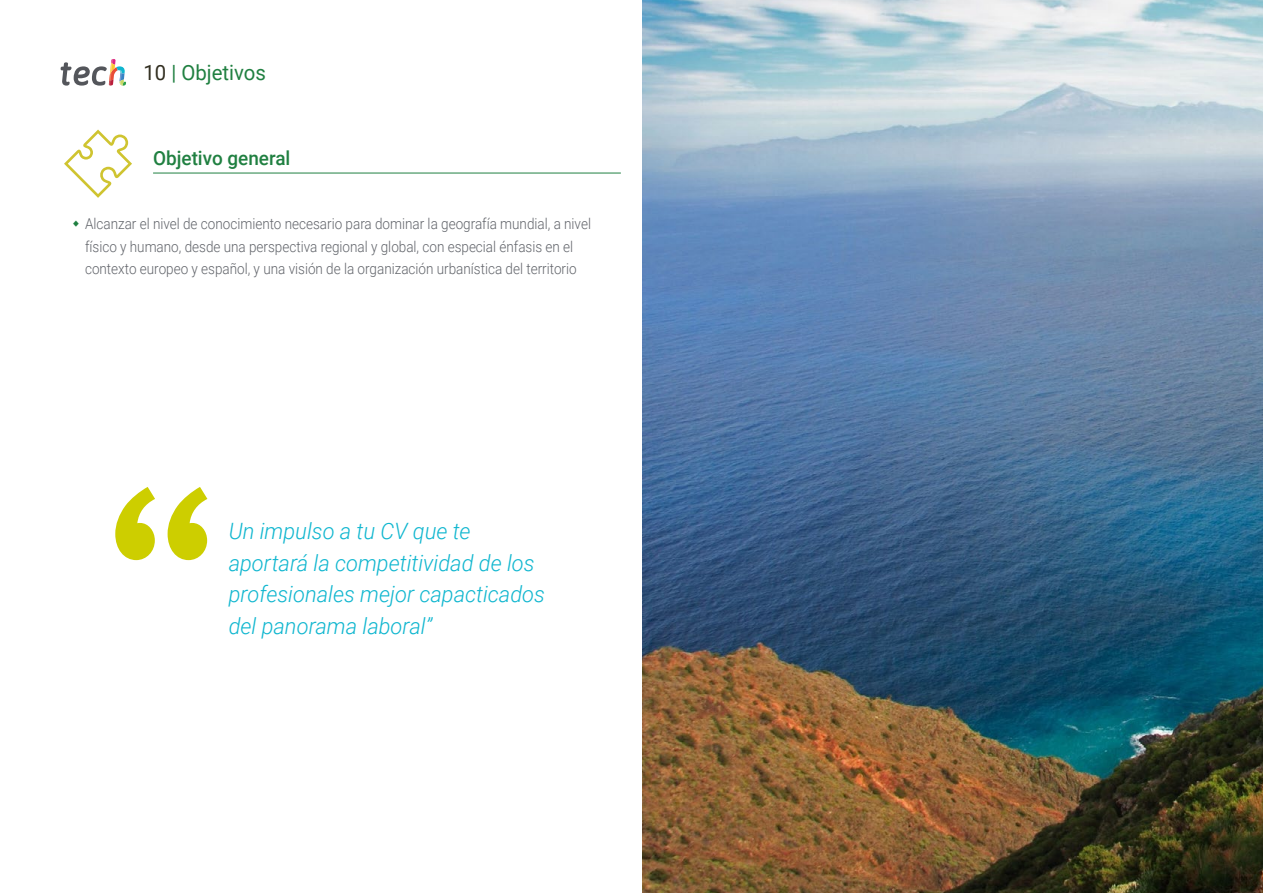
<style>
.page{position:relative;width:1263px;height:893px;background:#fff}
.page>*{position:absolute;margin:0;border:0;box-sizing:border-box;transform-origin:0 0}
.t1{font:italic 300 22.5px/31.5px "Roboto";color:#0fb6cf}
.t2{font:21px "Roboto";color:#208041}
.t3{font:500 19.5px "Roboto";color:#208041}
.t4{font:300 15px/22.5px "Roboto";color:#61646a;scale:.9 1}
.s1{color:#312e20}
</style>
<div class="page">
<hr style="left:153px;top:173px;width:468px;height:1px;background:#208041">
<svg style="left:64px;top:130px;width:68px;height:68px"></svg>
<img style="left:642px;top:0;width:621px;height:893px">
<svg style="left:61px;top:59px;width:65px;height:27px"></svg>
<svg style="left:115px;top:487px;width:92px;height:73px"></svg>
<h2 class="t2" style="left:144px;top:57px;width:124px"><span class="s1">10</span> | Objetivos</h2>
<h3 class="t3" style="left:153px;top:144px;width:139px">Objetivo general</h3>
<p class="t4" style="left:85px;top:212px;width:564px">Alcanzar el nivel de conocimiento necesario para dominar la geografía mundial, a nivel físico y humano, desde una perspectiva regional y global, con especial énfasis en el contexto europeo y español, y una visión de la organización urbanística del territorio</p>
<h1 class="t1" style="left:229px;top:515px;width:318px">Un impulso a tu CV que te aportará la competitividad de los profesionales mejor capacticados del panorama laboral”</h1>
</div>
